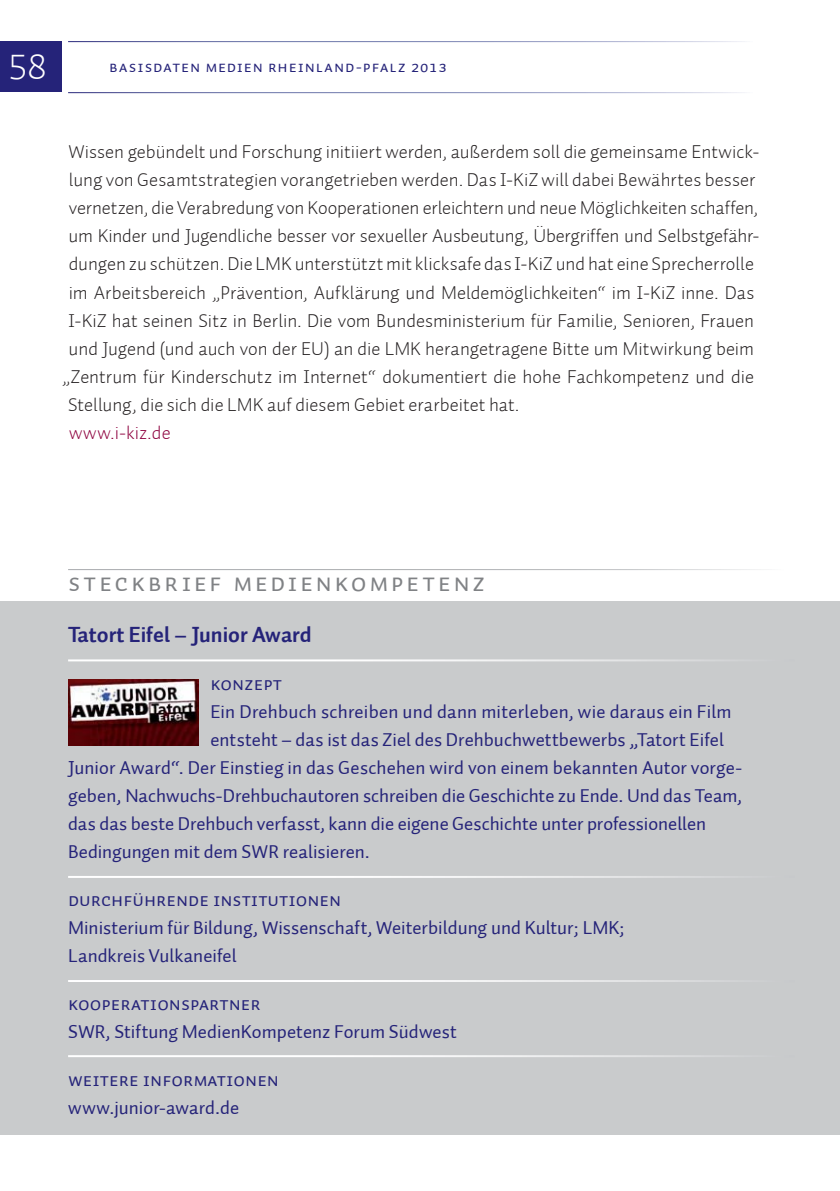
<style>
.page{position:relative;width:840px;height:1191px;background:#fff}
.page>*{position:absolute;margin:0;border:0;box-sizing:border-box;transform-origin:0 0}
.t1{font:36px "Auto 1 Light LF";color:#fff}
.t2{font:26px "Auto 1 Regular Sm Cp";letter-spacing:.095em;color:#808285}
.t3{font:700 22px "Auto 1";color:#252379}
.t4{font:300 19px "Auto 1";color:#231f20}
.t5{font:19px/28px "Auto 1";letter-spacing:.005em;color:#252379}
.t6{font:19px "Auto 1 Regular Sm Cp";color:#252379}
.t7{font:300 19px "Auto 1";letter-spacing:.01em;color:#8d003e}
.t8{font:16px "Auto 1 Regular Sm Cp";letter-spacing:.055em;color:#252379}
</style>
<div class="page">
<div style="left:0;top:41px;width:61px;height:51px;background:#252379"></div>
<div style="left:0;top:601px;width:839px;height:533px;background:#c9cbcc"></div>
<hr style="left:68px;top:659px;width:726px;height:2px;background:#fff">
<hr style="left:68px;top:876px;width:726px;height:2px;background:#fff">
<hr style="left:68px;top:1055px;width:726px;height:2px;background:#fff">
<hr style="left:68px;top:980px;width:726px;height:2px;background:#fff">
<img style="left:68px;top:680px;width:131px;height:66px">
<h1 class="t1" style="left:9px;top:52px;width:39px">58</h1>
<p class="t8" style="left:109px;top:60px;width:339px">basisdaten medien rheinland-pfalz 2013</p>
<p class="t4" style="left:69px;top:144px;width:691px">Wissen gebündelt und Forschung initiiert werden, außerdem soll die gemeinsame Entwick-</p>
<p class="t4" style="left:69px;top:172px;width:687px">lung von Gesamtstrategien vorangetrieben werden. Das I-KiZ will dabei Bewährtes besser</p>
<p class="t4" style="left:69px;top:200px;width:690px">vernetzen, die Verabredung von Kooperationen erleichtern und neue Möglichkeiten schaffen,</p>
<p class="t4" style="left:69px;top:228px;width:691px">um Kinder und Jugendliche besser vor sexueller Ausbeutung, Übergriffen und Selbstgefähr-</p>
<p class="t4" style="left:69px;top:256px;width:686px">dungen zu schützen. Die LMK unterstützt mit klicksafe das I-KiZ und hat eine Sprecherrolle</p>
<p class="t4" style="left:69px;top:284px;width:687px">im Arbeitsbereich „Prävention, Aufklärung und Meldemöglichkeiten“ im I-KiZ inne. Das</p>
<p class="t4" style="left:68px;top:312px;width:686px">I-KiZ hat seinen Sitz in Berlin. Die vom Bundesministerium für Familie, Senioren, Frauen</p>
<p class="t4" style="left:69px;top:340px;width:686px">und Jugend (und auch von der EU) an die LMK herangetragene Bitte um Mitwirkung beim</p>
<p class="t4" style="left:62px;top:368px;width:693px">„Zentrum für Kinderschutz im Internet“ dokumentiert die hohe Fachkompetenz und die</p>
<p class="t4" style="left:68px;top:396px;width:452px">Stellung, die sich die LMK auf diesem Gebiet erarbeitet hat.</p>
<p class="t7" style="left:69px;top:424px;width:103px">www.i-kiz.de</p>
<h2 class="t2" style="left:68px;top:571px;width:418px">Steckbrief medienkompetenz</h2>
<p class="t3" style="left:68px;top:624px;width:245px">Tatort Eifel – Junior Award</p>
<p class="t6" style="left:210px;top:675px;width:73px">Konzept</p>
<p class="t5" style="left:210px;top:698px;width:522px">Ein Drehbuch schreiben und dann miterleben, wie daraus ein Film</p>
<p class="t5" style="left:210px;top:726px;width:514px">entsteht – das ist das Ziel des Drehbuchwettbewerbs „Tatort Eifel</p>
<p class="t5" style="left:68px;top:754px;width:675px">Junior Award“. Der Einstieg in das Geschehen wird von einem bekannten Autor vorge-</p>
<p class="t5" style="left:68px;top:782px;width:675px">geben, Nachwuchs-Drehbuchautoren schreiben die Geschichte zu Ende. Und das Team,</p>
<p class="t5" style="left:68px;top:810px;width:639px">das das beste Drehbuch verfasst, kann die eigene Geschichte unter professionellen</p>
<p class="t5" style="left:68px;top:838px;width:303px">Bedingungen mit dem SWR realisieren.</p>
<p class="t6" style="left:68px;top:891px;width:274px">Durchführende Institutionen</p>
<p class="t5" style="left:68px;top:914px;width:557px">Ministerium für Bildung, Wissenschaft, Weiterbildung und Kultur; LMK;<br>Landkreis Vulkaneifel</p>
<p class="t6" style="left:68px;top:995px;width:194px">kooperationspartner</p>
<p class="t5" style="left:68px;top:1018px;width:390px">SWR, Stiftung MedienKompetenz Forum Südwest</p>
<p class="t6" style="left:68px;top:1071px;width:212px">Weitere Informationen</p>
<p class="t5" style="left:68px;top:1094px;width:172px">www.junior-award.de</p>
</div>
